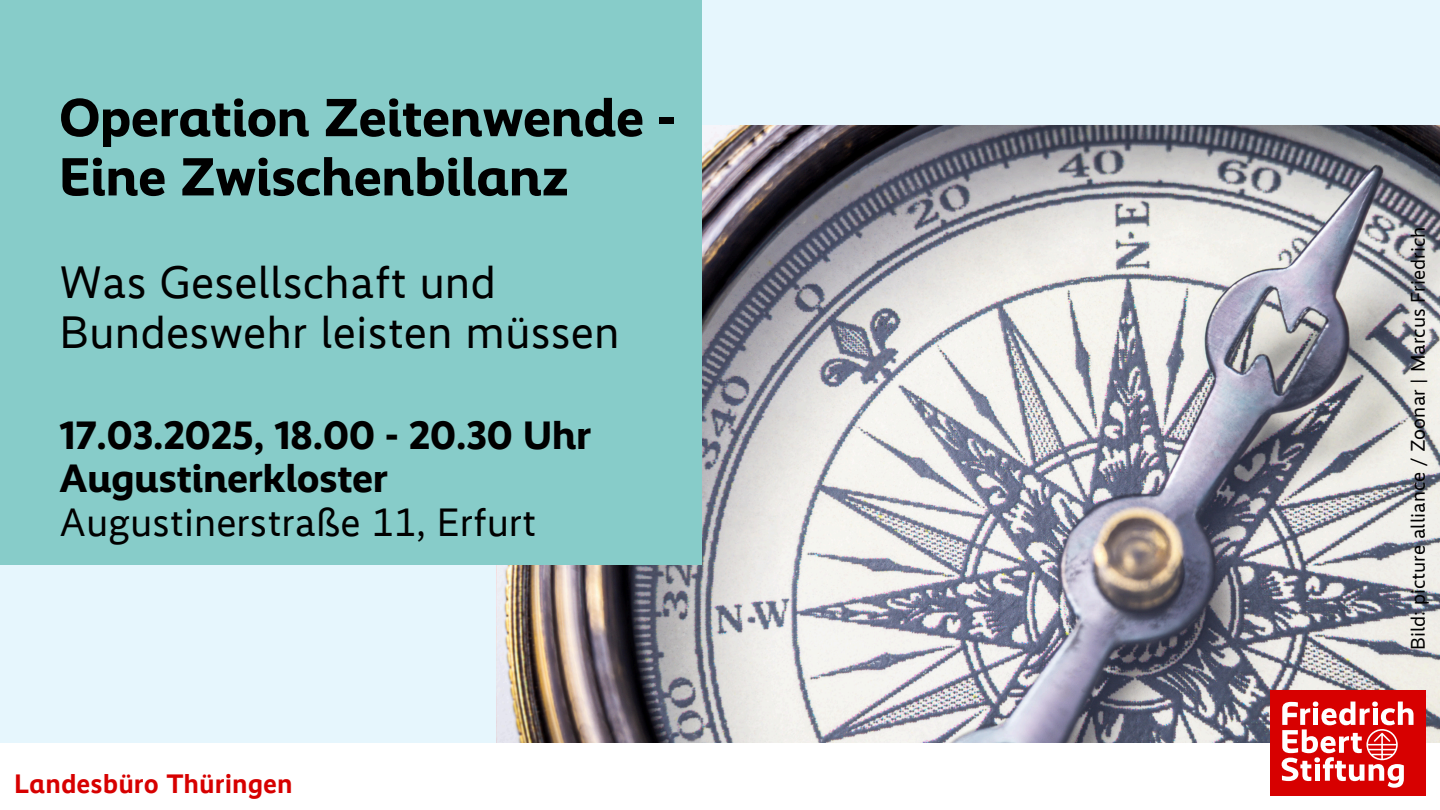
<style>
.page{position:relative;width:1440px;height:810px;background:#e6f6fd}
.page>*{position:absolute;margin:0;border:0;box-sizing:border-box;transform-origin:0 0}
.t1{font:54px/59.2px "Ebert Headline";color:#000}
.t2{font:46px/50.2px "Ebert";color:#000}
.t3{font:40px/43.5px "Ebert Headline";color:#000}
.t4{font:700 27px "Ebert";color:#d70000}
.t5{font:20px "Ebert";color:#000}
.s1{font-family:"Ebert"}
</style>
<div class="page">
<img style="left:497px;top:125px;width:943px;height:619px">
<div style="left:0;top:0;width:702px;height:565px;background:#87ccc9"></div>
<div style="left:0;top:744px;width:1440px;height:66px;background:#fff"></div>
<div style="left:1270px;top:690px;width:156px;height:106px;background:#d70000"></div>
<svg style="left:1282px;top:702px;width:132px;height:86px"></svg>
<h1 class="t1" style="left:59px;top:92px;width:618px">Operation Zeitenwende -<br>Eine Zwischenbilanz</h1>
<h2 class="t2" style="left:59px;top:261px;width:562px">Was Gesellschaft und<br>Bundeswehr leisten müssen</h2>
<h3 class="t3" style="left:59px;top:416px;width:533px">17.03.2025, 18.00 - 20.30 Uhr<br>Augustinerkloster<br><span class="s1">Augustinerstraße 11, Erfurt</span></h3>
<p class="t4" style="left:14px;top:772px;width:280px">Landesbüro Thüringen</p>
<p class="t5" style="left:1409px;top:650px;width:425px;rotate:-90deg">Bild: picture alliance / Zoonar | Marcus Friedrich</p>
</div>
